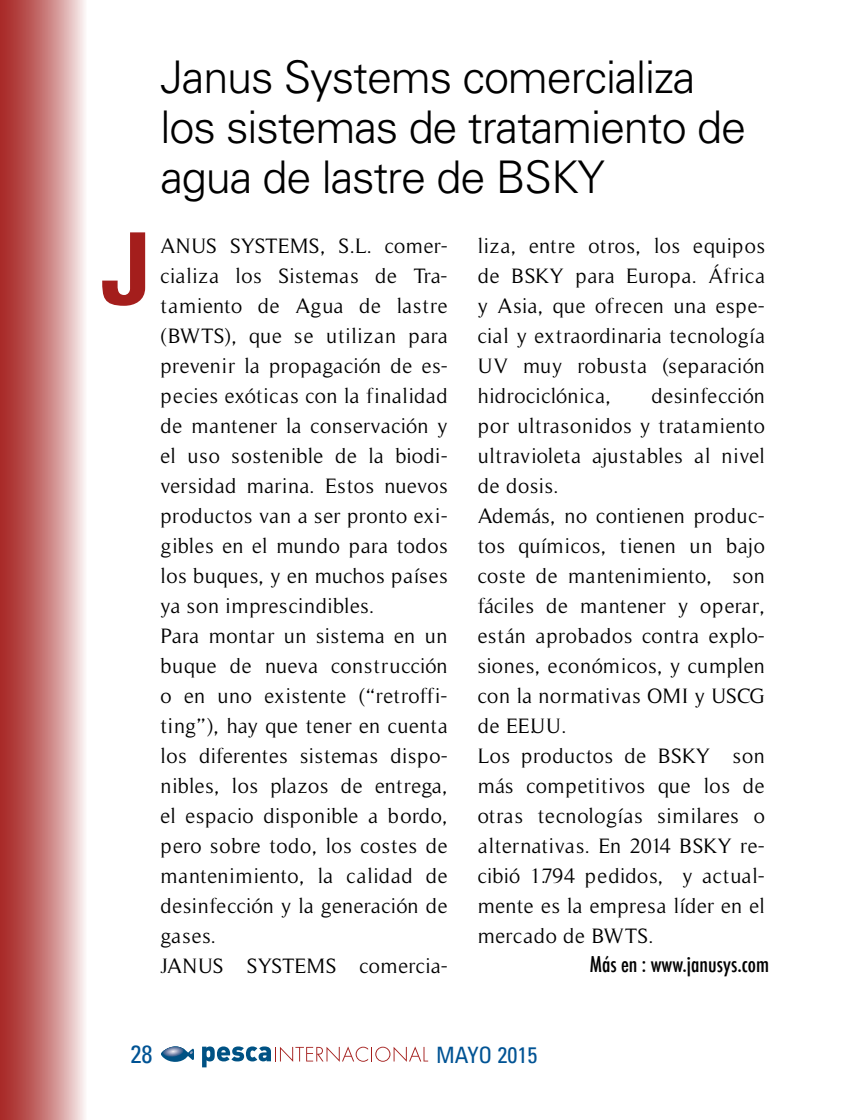
<style>
.page{position:relative;width:844px;height:1120px;background:#fff}
.page>*{position:absolute;margin:0;border:0;box-sizing:border-box;transform-origin:0 0}
.t1{font:700 condensed 100px "Univers";color:#a41e1c}
.t2{font:300 45px/50px "Univers";letter-spacing:-.025em;color:#000}
.t3{font:condensed 25px "Univers";color:#005394}
.t4{font:condensed 22.5px "Univers";color:#005394}
.t5{font:21.25px/30px "Timeless";letter-spacing:.025em;color:#000}
.t6{font:500 condensed 21.25px "Futura";color:#000}
</style>
<div class="page">
<svg style="left:202px;top:1046px;width:226px;height:21px"></svg>
<svg style="left:161px;top:1046px;width:33px;height:16px"></svg>
<svg style="left:0;top:0;width:85px;height:1120px"></svg>
<h1 class="t1" style="left:101px;top:208px;width:51px">J</h1>
<h2 class="t2" style="left:160px;top:52px;width:587px">Janus Systems comercializa los sistemas de tratamiento de agua de lastre de BSKY</h2>
<p class="t5" style="left:160px;top:230px;width:288px">ANUS SYSTEMS, S.L. comer&shy;cializa los Sistemas de Tra&shy;tamiento de Agua de lastre (BWTS), que se utilizan para prevenir la propagación de es&shy;pecies exóticas con la finalidad de mantener la conservación y el uso sostenible de la biodi&shy;versidad marina. Estos nuevos productos van a ser pronto exi&shy;gibles en el mundo para todos los buques, y en muchos países ya son imprescindibles.<br>Para montar un sistema en un buque de nueva construcción o en uno existente (“retroffi&shy;ting”), hay que tener en cuenta los diferentes sistemas dispo&shy;nibles, los plazos de entrega, el espacio disponible a bordo, pero sobre todo, los costes de mantenimiento, la calidad de desinfección y la generación de gases.<br>JANUS SYSTEMS comercia-</p>
<p class="t5" style="left:477px;top:231px;width:288px;text-align:justify">liza, entre otros, los equipos de BSKY para Europa. África y Asia, que ofrecen una espe&shy;cial y extraordinaria tecnología UV muy robusta (separación hidrociclónica,</p>
<p class="t5" style="left:477px;top:381px;width:288px;text-indent:174px">desinfección por ultrasonidos y tratamiento ultravioleta ajustables al nivel de dosis.<br>Además, no contienen produc&shy;tos químicos, tienen un bajo coste de mantenimiento, son fáciles de mantener y operar, están aprobados contra explo&shy;siones, económicos, y cumplen con la normativas OMI y USCG de EE.UU.<br>Los productos de BSKY son más competitivos que los de otras tecnologías similares o alternativas. En 2014 BSKY re&shy;cibió 1.794 pedidos, y actual&shy;mente es la empresa líder en el mercado de BWTS.</p>
<p class="t6" style="left:589px;top:950px;width:180px">Más en : www.janusys.com</p>
<p class="t3" style="left:130px;top:1038px;width:24px">28</p>
<p class="t4" style="left:436px;top:1040px;width:103px">MAYO 2015</p>
</div>
